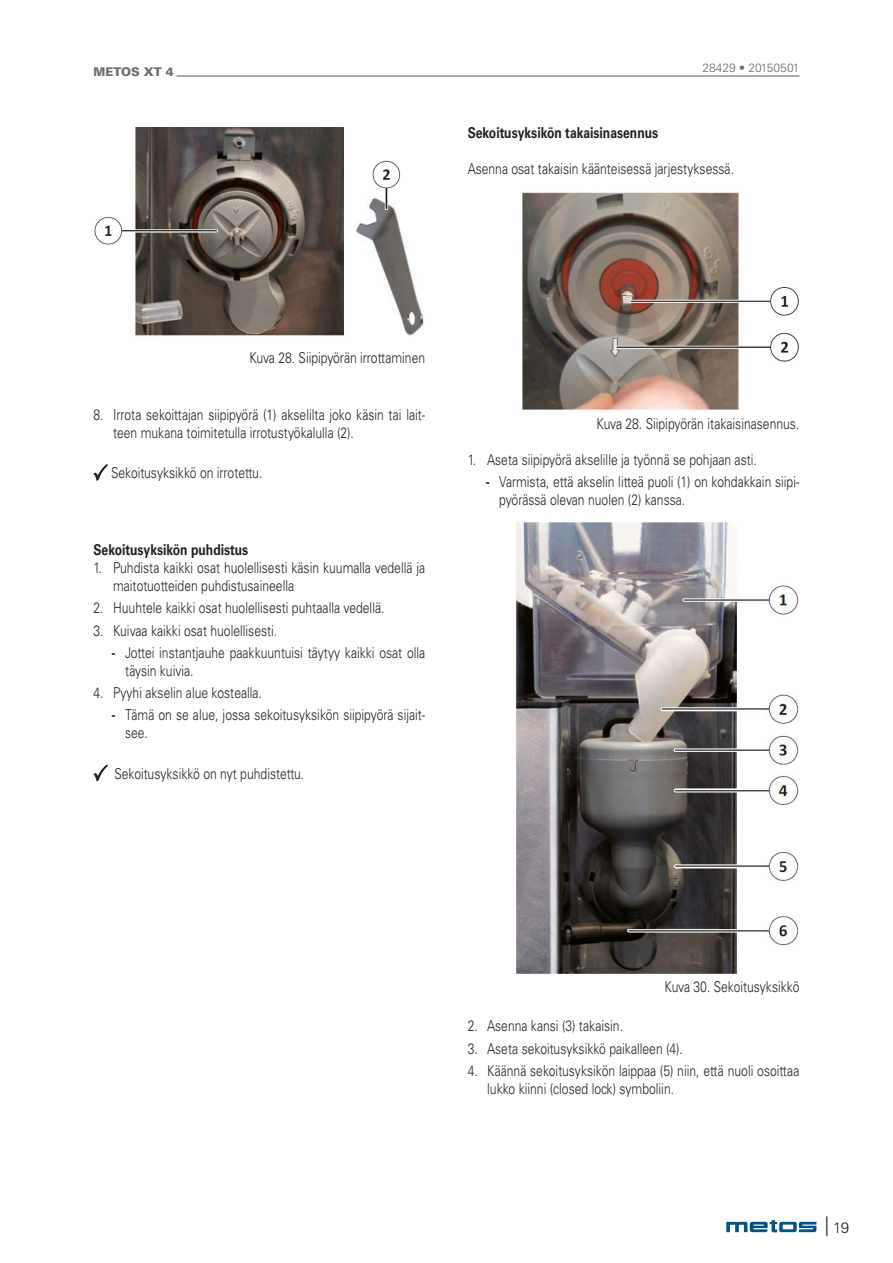
<style>
.page{position:relative;width:893px;height:1263px;background:#fff}
.page>*{position:absolute;margin:0;border:0;box-sizing:border-box;transform-origin:0 0}
.Body{font:300 15px/18px "Univers LT Std";color:#231f20;scale:.81 1}
.Body-2{font:700 15px "Univers LT Std";color:#231f20;scale:.81 1}
.Body-3{font:300 15px "Univers LT Std";color:#231f20}
.t1{font:300 12px "Univers LT Std";color:#6c6d70}
.t2{font:900 12px "Univers LT Std";color:#6c6d70}
.s1{font-weight:700}
.s2{font-size:19.5px}
</style>
<div class="page">
<svg style="left:726px;top:1220px;width:90px;height:12px"></svg>
<hr style="left:176px;top:75px;width:623px;height:2px;background:#6c6d70">
<svg style="left:93px;top:464px;width:15px;height:18px"></svg>
<img style="left:94px;top:128px;width:330px;height:208px">
<svg style="left:93px;top:764px;width:15px;height:18px"></svg>
<img style="left:522px;top:192px;width:277px;height:217px">
<img style="left:516px;top:522px;width:283px;height:452px">
<p class="t2" style="left:94px;top:65px;width:82px">METOS XT 4</p>
<p class="t1" style="left:702px;top:61px;width:99px">28429 • 20150501</p>
<p class="Body-2" style="left:468px;top:124px;width:237px">Sekoitusyksikön takaisinasennus</p>
<p class="Body" style="left:468px;top:160px;width:330px">Asenna osat takaisin käänteisessä jarjestyksessä.</p>
<p class="Body" style="left:249px;top:348px;width:219px">Kuva 28. Siipipyörän irrottaminen</p>
<p class="Body" style="left:113px;top:406px;width:387px;text-indent:-19px">8. Irrota sekoittajan siipipyörä (1) akselilta joko käsin tai lait&shy;teen mukana toimitetulla irrotustyökalulla (2).</p>
<p class="Body" style="left:111px;top:464px;width:188px">Sekoitusyksikkö on irrotettu.</p>
<p class="Body-2" style="left:94px;top:541px;width:193px">Sekoitusyksikön puhdistus</p>
<p class="Body" style="left:113px;top:559px;width:387px;text-indent:-19px">1. Puhdista kaikki osat huolellisesti käsin kuumalla vedellä ja maitotuotteiden puhdistusaineella</p>
<p class="Body" style="left:94px;top:599px;width:361px">2. Huuhtele kaikki osat huolellisesti puhtaalla vedellä.</p>
<p class="Body" style="left:94px;top:621px;width:228px">3. Kuivaa kaikki osat huolellisesti.</p>
<p class="Body" style="left:125px;top:644px;width:372px;text-indent:-14px"><span class="s1">-</span> Jottei instantjauhe paakkuuntuisi täytyy kaikki osat olla täysin kuivia.</p>
<p class="Body" style="left:94px;top:684px;width:209px">4. Pyyhi akselin alue kostealla.</p>
<p class="Body" style="left:125px;top:706px;width:372px;text-indent:-14px"><span class="s1">-</span> Tämä on se alue, jossa sekoitusyksikön siipipyörä sijait&shy;see.</p>
<p class="Body" style="left:114px;top:764px;width:236px">Sekoitusyksikkö on nyt puhdistettu.</p>
<p class="Body" style="left:596px;top:414px;width:252px">Kuva 28. Siipipyörän itakaisinasennus.</p>
<p class="Body" style="left:468px;top:451px;width:358px">1. Aseta siipipyörä akselille ja työnnä se pohjaan asti.</p>
<p class="Body" style="left:499px;top:473px;width:372px;text-indent:-14px"><span class="s1">-</span> Varmista, että akselin litteä puoli (1) on kohdakkain siipi&shy;pyörässä olevan nuolen (2) kanssa.</p>
<p class="Body" style="left:665px;top:978px;width:168px">Kuva 30. Sekoitusyksikkö</p>
<p class="Body" style="left:468px;top:1017px;width:193px">2. Asenna kansi (3) takaisin.</p>
<p class="Body" style="left:468px;top:1039px;width:267px">3. Aseta sekoitusyksikkö paikalleen (4).</p>
<p class="Body" style="left:487px;top:1062px;width:387px;text-indent:-20px">4. Käännä sekoitusyksikön laippaa (5) niin, että nuoli osoittaa lukko kiinni (closed lock) symboliin.</p>
<p class="Body-3" style="left:825px;top:1218px;width:26px"><span class="s2">|</span> 19</p>
</div>
